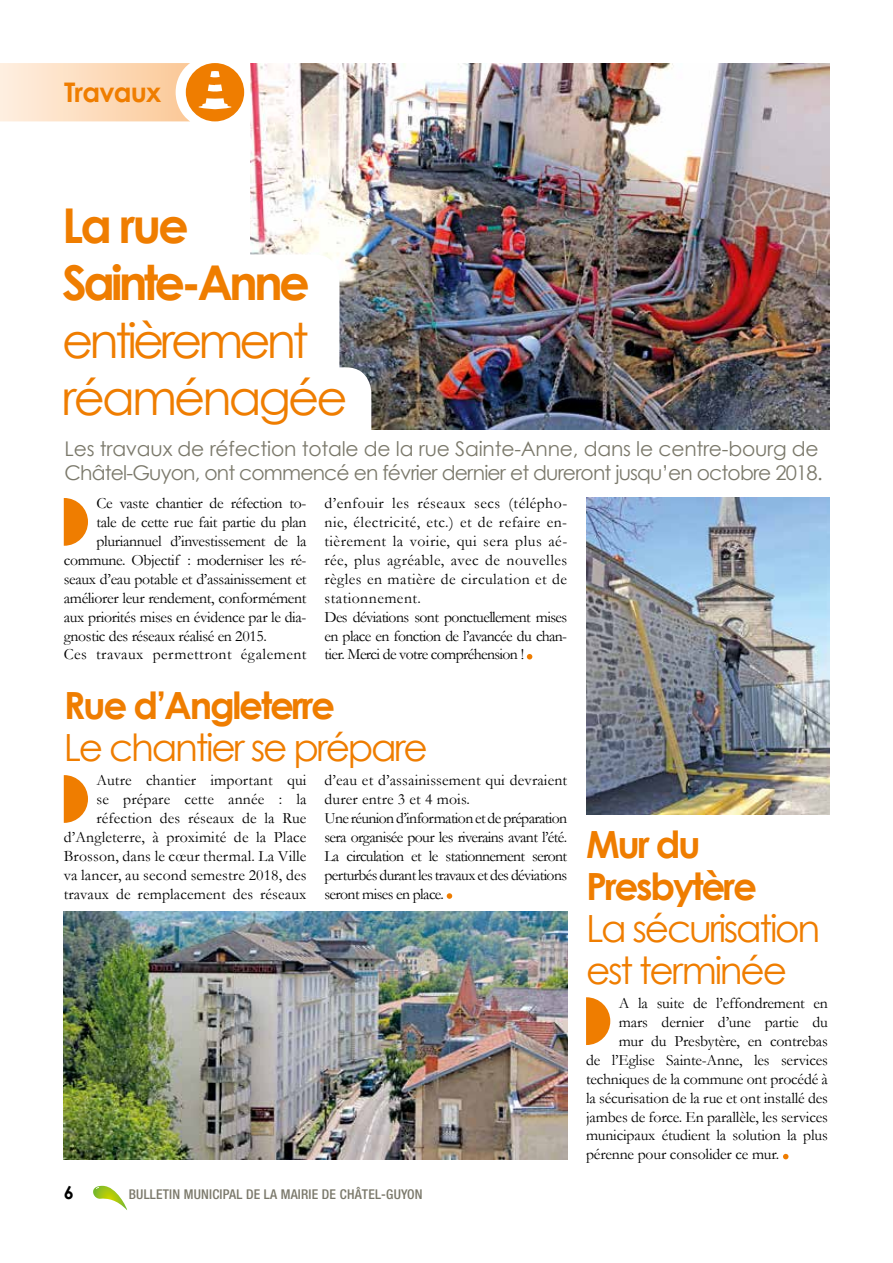
<style>
.page{position:relative;width:893px;height:1263px;background:#fff}
.page>*{position:absolute;margin:0;border:0;box-sizing:border-box;transform-origin:0 0}
.t1{font:48px/57.6px "Century Gothic";letter-spacing:-.08em;color:#ef7d00}
.t2{font:700 48px/57.6px "Century Gothic";letter-spacing:-.08em;color:#ef7d00}
.t3{font:37.5px/42px "Century Gothic";letter-spacing:-.06em;color:#ef7d00}
.t4{font:700 37.5px/42px "Century Gothic";letter-spacing:-.06em;color:#ef7d00}
.t5{font:700 27px "Century Gothic";letter-spacing:-.03em;color:#ef7d00}
.t6{font:20.25px/24px "Century Gothic";letter-spacing:-.04em;color:#7b796b}
.t7{font:700 18px "Century Gothic";color:#000}
.t8{font:15.75px "Garamond";letter-spacing:-.01em;color:#000}
.t9{font:15.75px/18.9px "Garamond";letter-spacing:.03em;color:#000}
.t10{font:15.75px/18.9px "Garamond";letter-spacing:-.04em;color:#000}
.t11{font:15.75px/18.9px "Garamond";letter-spacing:.01em;color:#000;text-align:right}
.t12{font:500 condensed 13.5px "Helvetica Neue";letter-spacing:.015em;color:#7b796b}
</style>
<div class="page">
<img style="left:250px;top:64px;width:579px;height:365px">
<svg style="left:93px;top:1186px;width:34px;height:24px"></svg>
<div style="left:186px;top:63px;width:58px;height:58px;background:#ef7d00;border-radius:50%"></div>
<svg style="left:199px;top:71px;width:32px;height:38px"></svg>
<img style="left:63px;top:911px;width:504px;height:248px">
<img style="left:586px;top:498px;width:243px;height:316px">
<svg style="left:0;top:63px;width:190px;height:58px;background:#fcddc0"></svg>
<svg style="left:250px;top:254px;width:89px;height:113px"></svg>
<svg style="left:250px;top:367px;width:121px;height:62px"></svg>
<svg style="left:527px;top:654px;width:5px;height:5px"></svg>
<svg style="left:64px;top:498px;width:24px;height:48px"></svg>
<svg style="left:447px;top:893px;width:5px;height:6px"></svg>
<svg style="left:783px;top:1154px;width:5px;height:5px"></svg>
<svg style="left:64px;top:775px;width:24px;height:48px"></svg>
<svg style="left:586px;top:997px;width:24px;height:48px"></svg>
<h3 class="t5" style="left:64px;top:76px;width:99px">Travaux</h3>
<h1 class="t2" style="left:62px;top:195px;width:249px">La rue<br>Sainte-Anne</h1>
<h1 class="t1" style="left:62px;top:311px;width:287px">entièrement réaménagée</h1>
<p class="t6" style="left:65px;top:436px;width:759px">Les travaux de réfection totale de la rue Sainte-Anne, dans le centre-bourg de<br>Châtel-Guyon, ont commencé en février dernier et dureront jusqu’en octobre 2018.</p>
<p class="t8" style="left:97px;top:494px;width:211px">Ce vaste chantier de réfection to-</p>
<p class="t8" style="left:97px;top:513px;width:211px">tale de cette rue fait partie du plan</p>
<p class="t8" style="left:97px;top:532px;width:211px">pluriannuel d’investissement de la</p>
<p class="t8" style="left:64px;top:551px;width:244px">commune. Objectif : moderniser les ré-</p>
<p class="t8" style="left:64px;top:569px;width:244px">seaux d’eau potable et d’assainissement et</p>
<p class="t8" style="left:64px;top:588px;width:244px">améliorer leur rendement, conformément</p>
<p class="t8" style="left:64px;top:607px;width:244px">aux priorités mises en évidence par le dia-</p>
<p class="t8" style="left:64px;top:626px;width:205px">gnostic des réseaux réalisé en 2015.</p>
<p class="t9" style="left:64px;top:645px;width:244px">Ces travaux permettront également</p>
<p class="t9" style="left:324px;top:494px;width:244px">d’enfouir les réseaux secs (télépho&shy;nie, électricité, etc.) et de refaire en&shy;tièrement la voirie, qui sera plus aé&shy;rée, plus agréable, avec de nouvelles règles en matière de circulation et de stationnement.<br>Des déviations sont ponctuellement mises en place en fonction de l’avancée du chan&shy;tier. Merci de votre compréhension !</p>
<h2 class="t4" style="left:64px;top:684px;width:273px">Rue d’Angleterre</h2>
<h2 class="t3" style="left:64px;top:726px;width:365px">Le chantier se prépare</h2>
<p class="t11" style="left:64px;top:771px;width:244px">Autre chantier important qui<br>se prépare cette année : la réfection des réseaux de la Rue d’Angleterre, à proximité de la Place Brosson, dans le cœur thermal. La Ville va lancer, au second semestre 2018, des travaux de remplacement des réseaux</p>
<p class="t10" style="left:325px;top:771px;width:244px">d’eau et d’assainissement qui devraient durer entre 3 et 4 mois.<br>Une réunion d’information et de préparation sera organisée pour les riverains avant l’été.<br>La circulation et le stationnement seront perturbés durant les travaux et des déviations seront mises en place.</p>
<p class="t7" style="left:64px;top:1181px;width:12px">6</p>
<p class="t12" style="left:129px;top:1186px;width:295px">BULLETIN MUNICIPAL DE LA MAIRIE DE CHÂTEL-GUYON</p>
<h2 class="t4" style="left:586px;top:822px;width:172px">Mur du<br>Presbytère</h2>
<h2 class="t3" style="left:586px;top:906px;width:236px">La sécurisation est terminée</h2>
<p class="t8" style="left:619px;top:994px;width:211px">A la suite de l’effondrement en</p>
<p class="t8" style="left:619px;top:1013px;width:211px">mars dernier d’une partie du</p>
<p class="t8" style="left:619px;top:1031px;width:211px">mur du Presbytère, en contrebas</p>
<p class="t8" style="left:586px;top:1050px;width:243px">de l’Eglise Sainte-Anne, les services</p>
<p class="t8" style="left:586px;top:1069px;width:243px">techniques de la commune ont procédé à</p>
<p class="t8" style="left:586px;top:1088px;width:243px">la sécurisation de la rue et ont installé des</p>
<p class="t8" style="left:586px;top:1107px;width:243px">jambes de force. En parallèle, les services</p>
<p class="t8" style="left:586px;top:1126px;width:243px">municipaux étudient la solution la plus</p>
<p class="t8" style="left:586px;top:1145px;width:195px">pérenne pour consolider ce mur.</p>
</div>
